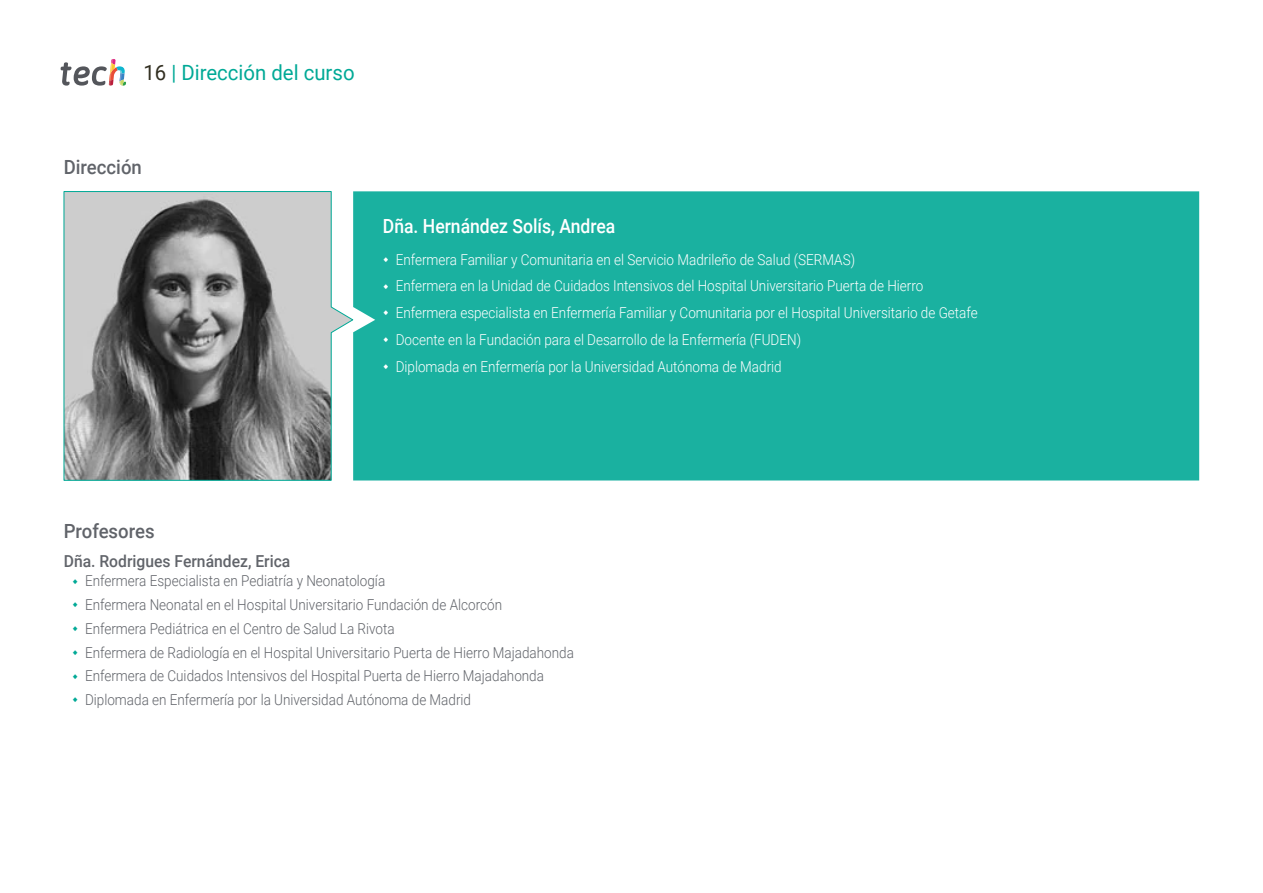
<style>
.page{position:relative;width:1263px;height:893px;background:#fff}
.page>*{position:absolute;margin:0;border:0;box-sizing:border-box;transform-origin:0 0}
.t1{font:21px "Roboto";color:#00a996}
.t2{font:500 19.5px "Roboto";color:#fff;scale:.9 1}
.t3{font:500 19.5px "Roboto";color:#61646a;scale:.95 1}
.t4{font:500 16.5px "Roboto";color:#61646a;scale:.95 1}
.t5{font:300 15px/23.7px "Roboto";color:#61646a;scale:.9 1}
.t6{font:300 15px/26.7px "Roboto";color:#fff;scale:.9 1}
.s1{color:#312e20}
</style>
<div class="page">
<svg style="left:61px;top:59px;width:65px;height:27px"></svg>
<div style="left:353px;top:191px;width:846px;height:289px;background:#1ab1a0"></div>
<svg style="left:64px;top:191px;width:289px;height:290px;background:#909291"></svg>
<svg style="left:384px;top:257px;width:4px;height:5px"></svg>
<svg style="left:384px;top:284px;width:4px;height:5px"></svg>
<svg style="left:384px;top:310px;width:4px;height:5px"></svg>
<svg style="left:384px;top:337px;width:4px;height:5px"></svg>
<svg style="left:384px;top:364px;width:4px;height:5px"></svg>
<h1 class="t1" style="left:144px;top:57px;width:213px"><span class="s1">16</span> | Dirección del curso</h1>
<h2 class="t3" style="left:64px;top:154px;width:84px">Dirección</h2>
<h2 class="t3" style="left:64px;top:517px;width:97px">Profesores</h2>
<h2 class="t2" style="left:383px;top:212px;width:260px">Dña. Hernández Solís, Andrea</h2>
<p class="t6" style="left:396px;top:245px;width:648px">Enfermera Familiar y Comunitaria en el Servicio Madrileño de Salud (SERMAS)<br>Enfermera en la Unidad de Cuidados Intensivos del Hospital Universitario Puerta de Hierro Enfermera especialista en Enfermería Familiar y Comunitaria por el Hospital Universitario de Getafe Docente en la Fundación para el Desarrollo de la Enfermería (FUDEN)<br>Diplomada en Enfermería por la Universidad Autónoma de Madrid</p>
<p class="t4" style="left:64px;top:550px;width:240px">Dña. Rodrigues Fernández, Erica</p>
<p class="t5" style="left:85px;top:569px;width:545px">Enfermera Especialista en Pediatría y Neonatología<br>Enfermera Neonatal en el Hospital Universitario Fundación de Alcorcón<br>Enfermera Pediátrica en el Centro de Salud La Rivota<br>Enfermera de Radiología en el Hospital Universitario Puerta de Hierro Majadahonda Enfermera de Cuidados Intensivos del Hospital Puerta de Hierro Majadahonda Diplomada en Enfermería por la Universidad Autónoma de Madrid</p>
</div>
